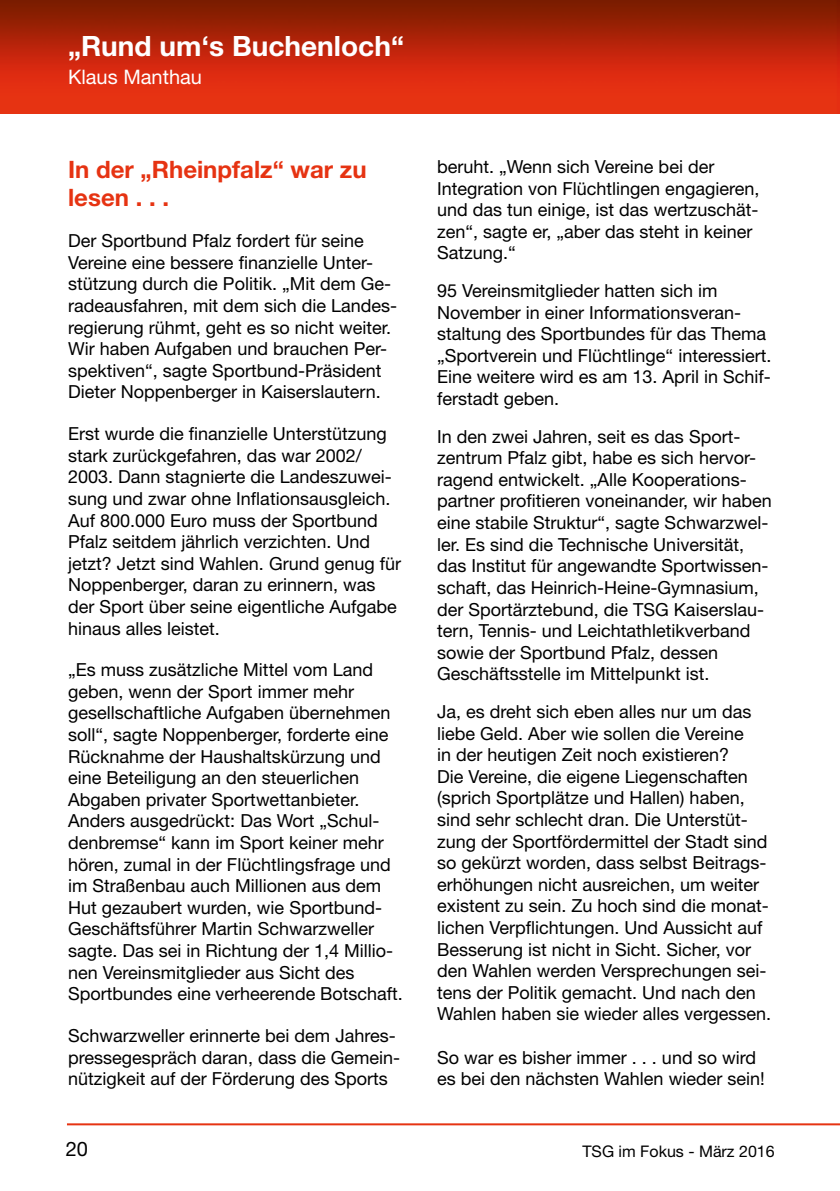
<style>
.page{position:relative;width:840px;height:1191px;background:#fff}
.page>*{position:absolute;margin:0;border:0;box-sizing:border-box;transform-origin:0 0}
.t1{font:700 28px "Helvetica Neue";color:#fff}
.t2{font:700 24px/28px "Helvetica Neue";color:#e63312}
.t3{font:20px "Helvetica Neue";color:#fff}
.t4{font:20px "Helvetica Neue";color:#000}
.t5{font:18px/21.6px "Helvetica Neue";color:#000}
.t6{font:16px "Helvetica Neue";color:#000}
</style>
<div class="page">
<img style="left:0;top:0;width:839px;height:113px">
<hr style="left:67px;top:1123px;width:772px;height:2px;background:#e63312">
<h1 class="t1" style="left:68px;top:29px;width:337px">„Rund um‘s Buchenloch“</h1>
<p class="t3" style="left:68px;top:65px;width:135px">Klaus Manthau</p>
<h2 class="t2" style="left:68px;top:154px;width:300px">In der „Rheinpfalz“ war zu lesen . . .</h2>
<p class="t5" style="left:68px;top:230px;width:330px">Der Sportbund Pfalz fordert für seine Vereine eine bessere finanzielle Unter&shy;stützung durch die Politik. „Mit dem Ge&shy;radeausfahren, mit dem sich die Landes&shy;regierung rühmt, geht es so nicht weiter.<br>Wir haben Aufgaben und brauchen Per&shy;spektiven“, sagte Sportbund-Präsident Dieter Noppenberger in Kaiserslautern.</p>
<p class="t5" style="left:68px;top:422px;width:334px">Erst wurde die finanzielle Unterstützung stark zurückgefahren, das war 2002/ 2003. Dann stagnierte die Landeszuwei&shy;sung und zwar ohne Inflationsausgleich.<br>Auf 800.000 Euro muss der Sportbund Pfalz seitdem jährlich verzichten. Und jetzt? Jetzt sind Wahlen. Grund genug für Noppenberger, daran zu erinnern, was der Sport über seine eigentliche Aufgabe hinaus alles leistet.</p>
<p class="t5" style="left:68px;top:658px;width:336px">„Es muss zusätzliche Mittel vom Land geben, wenn der Sport immer mehr gesellschaftliche Aufgaben übernehmen soll“, sagte Noppenberger, forderte eine Rücknahme der Haushaltskürzung und eine Beteiligung an den steuerlichen Abgaben privater Sportwettanbieter.<br>Anders ausgedrückt: Das Wort „Schul&shy;denbremse“ kann im Sport keiner mehr hören, zumal in der Flüchtlingsfrage und im Straßenbau auch Millionen aus dem Hut gezaubert wurden, wie Sportbund-Geschäftsführer Martin Schwarzweller sagte. Das sei in Richtung der 1,4 Millio&shy;nen Vereinsmitglieder aus Sicht des Sportbundes eine verheerende Botschaft.</p>
<p class="t5" style="left:68px;top:1024px;width:333px">Schwarzweller erinnerte bei dem Jahres&shy;pressegespräch daran, dass die Gemein&shy;nützigkeit auf der Förderung des Sports</p>
<p class="t5" style="left:437px;top:155px;width:324px">beruht. „Wenn sich Vereine bei der Integration von Flüchtlingen engagieren, und das tun einige, ist das wertzuschät&shy;zen“, sagte er, „aber das steht in keiner Satzung.“</p>
<p class="t5" style="left:437px;top:279px;width:336px">95 Vereinsmitglieder hatten sich im November in einer Informationsveran&shy;staltung des Sportbundes für das Thema „Sportverein und Flüchtlinge“ interessiert.<br>Eine weitere wird es am 13. April in Schif&shy;ferstadt geben.</p>
<p class="t5" style="left:437px;top:425px;width:336px">In den zwei Jahren, seit es das Sport&shy;zentrum Pfalz gibt, habe es sich hervor&shy;ragend entwickelt. „Alle Kooperations&shy;partner profitieren voneinander, wir haben eine stabile Struktur“, sagte Schwarzwel&shy;ler. Es sind die Technische Universität, das Institut für angewandte Sportwissen&shy;schaft, das Heinrich-Heine-Gymnasium, der Sportärztebund, die TSG Kaiserslau&shy;tern, Tennis- und Leichtathletikverband sowie der Sportbund Pfalz, dessen Geschäftsstelle im Mittelpunkt ist.</p>
<p class="t5" style="left:437px;top:700px;width:335px">Ja, es dreht sich eben alles nur um das liebe Geld. Aber wie sollen die Vereine<br>in der heutigen Zeit noch existieren?<br>Die Vereine, die eigene Liegenschaften (sprich Sportplätze und Hallen) haben, sind sehr schlecht dran. Die Unterstüt&shy;zung der Sportfördermittel der Stadt sind so gekürzt worden, dass selbst Beitrags&shy;erhöhungen nicht ausreichen, um weiter existent zu sein. Zu hoch sind die monat&shy;lichen Verpflichtungen. Und Aussicht auf Besserung ist nicht in Sicht. Sicher, vor den Wahlen werden Versprechungen sei&shy;tens der Politik gemacht. Und nach den Wahlen haben sie wieder alles vergessen.</p>
<p class="t5" style="left:437px;top:1046px;width:329px">So war es bisher immer . . . und so wird es bei den nächsten Wahlen wieder sein!</p>
<p class="t4" style="left:66px;top:1136px;width:24px">20</p>
<p class="t6" style="left:582px;top:1141px;width:194px">TSG im Fokus - März 2016</p>
</div>
